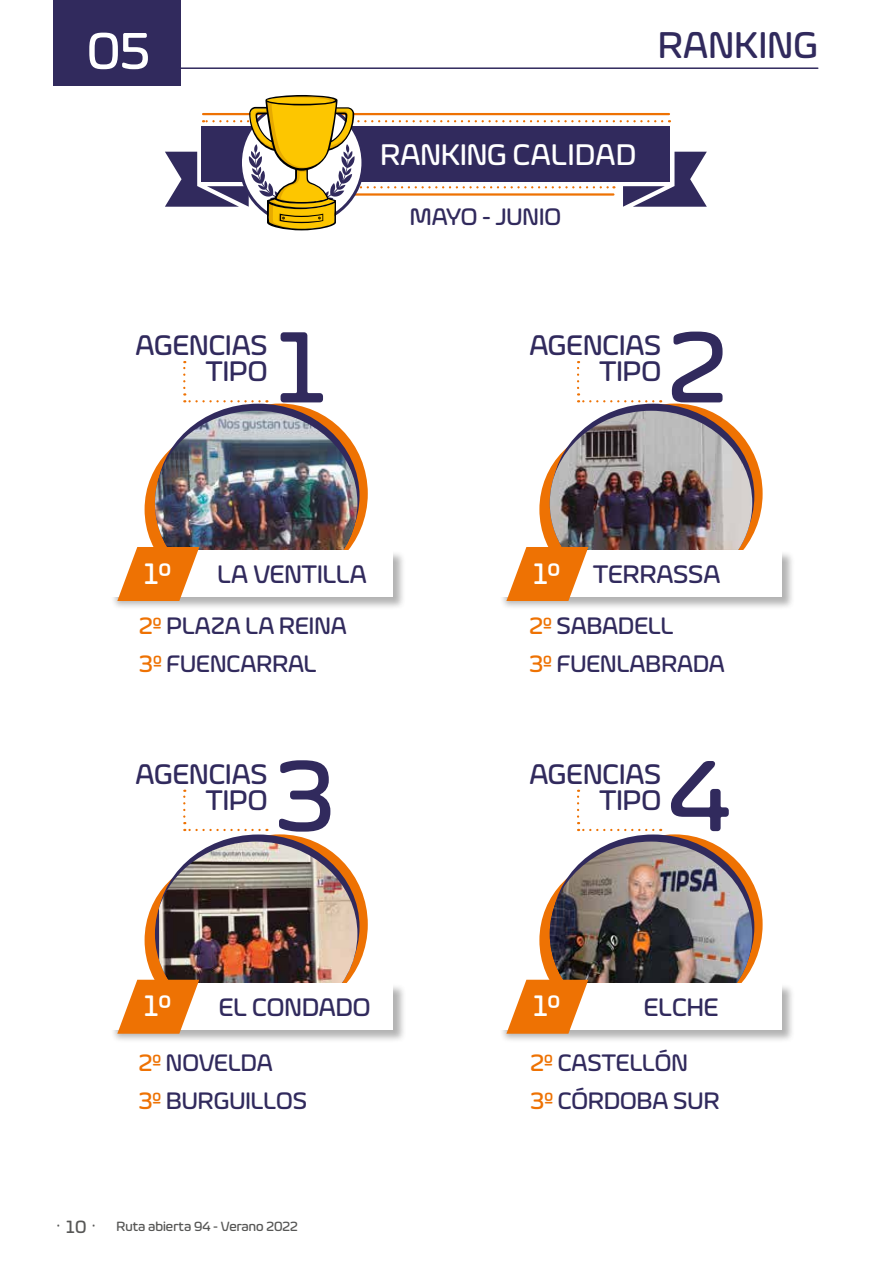
<style>
.page{position:relative;width:893px;height:1263px;background:#fff}
.page>*{position:absolute;margin:0;border:0;box-sizing:border-box;transform-origin:0 0}
.t1{font:500 102.3px "Eurosoft";color:#312a5d}
.t2{font:500 52.5px "Eurosoft";color:#fff}
.t3{font:500 37.5px "Eurosoft";letter-spacing:.01em;color:#312a5d}
.t4{font:500 30px "Eurosoft";color:#fff}
.t5{font:500 28.5px "Eurosoft";color:#312a5d}
.t6{font:500 25.5px "Eurosoft";color:#312a5d}
.t7{font:500 24px/37.3px "Eurosoft";color:#312a5d}
.t8{font:500 13.5px "Eurosoft";color:#575756}
.s1{font-size:30px;color:#fff}
.s2{color:#ee7203}
.s3{font-size:18px}
</style>
<div class="page">
<div style="left:145px;top:428px;width:159px;height:163px;background:#ee7203;border-radius:50%"></div>
<svg style="left:192px;top:404px;width:176px;height:180px"></svg>
<svg style="left:145px;top:858px;width:159px;height:164px"></svg>
<svg style="left:192px;top:834px;width:176px;height:180px"></svg>
<div style="left:539px;top:428px;width:160px;height:163px;background:#ee7203;border-radius:50%"></div>
<svg style="left:587px;top:404px;width:176px;height:180px"></svg>
<div style="left:539px;top:858px;width:160px;height:164px;background:#ee7203;border-radius:50%"></div>
<svg style="left:587px;top:834px;width:176px;height:180px"></svg>
<img style="left:155px;top:411px;width:202px;height:140px">
<img style="left:159px;top:841px;width:198px;height:142px">
<img style="left:550px;top:411px;width:202px;height:140px">
<img style="left:550px;top:841px;width:202px;height:142px">
<svg style="left:165px;top:95px;width:542px;height:135px"></svg>
<hr style="left:62px;top:67px;width:756px;height:2px;background:#312a5d">
<div style="left:53px;top:0;width:128px;height:85px;background:#312a5d"></div>
<svg style="left:183px;top:361px;width:77px;height:41px"></svg>
<svg style="left:183px;top:790px;width:77px;height:41px"></svg>
<svg style="left:577px;top:361px;width:76px;height:41px"></svg>
<svg style="left:577px;top:790px;width:76px;height:41px"></svg>
<div style="left:110px;top:551px;width:296px;height:60px;background:#000;opacity:.3"></div>
<div style="left:111px;top:551px;width:282px;height:46px;background:#fff"></div>
<svg style="left:117px;top:547px;width:82px;height:54px"></svg>
<div style="left:110px;top:983px;width:296px;height:60px;background:#000;opacity:.3"></div>
<div style="left:111px;top:983px;width:282px;height:47px;background:#fff"></div>
<svg style="left:117px;top:980px;width:82px;height:54px"></svg>
<div style="left:500px;top:551px;width:295px;height:60px;background:#000;opacity:.3"></div>
<div style="left:500px;top:551px;width:282px;height:46px;background:#fff"></div>
<svg style="left:506px;top:547px;width:82px;height:54px"></svg>
<div style="left:500px;top:983px;width:295px;height:60px;background:#000;opacity:.3"></div>
<div style="left:500px;top:983px;width:282px;height:47px;background:#fff"></div>
<svg style="left:506px;top:980px;width:82px;height:54px"></svg>
<h2 class="t2" style="left:87px;top:21px;width:64px">05</h2>
<h3 class="t3" style="left:658px;top:24px;width:162px">RANKING</h3>
<p class="t4" style="left:381px;top:137px;width:257px">RANKING CALIDAD</p>
<p class="t5" style="left:136px;top:329px;width:133px">AGENCIAS</p>
<p class="t5" style="left:206px;top:355px;width:63px">TIPO</p>
<h1 class="t1" style="left:275px;top:309px;width:55px">1</h1>
<p class="t7" style="left:410px;top:199px;width:153px">MAYO - JUNIO</p>
<p class="t5" style="left:529px;top:329px;width:133px">AGENCIAS</p>
<p class="t5" style="left:600px;top:355px;width:63px">TIPO</p>
<h1 class="t1" style="left:669px;top:309px;width:60px">2</h1>
<p class="t4" style="left:144px;top:556px;width:29px">1⁰</p>
<p class="t6" style="left:218px;top:560px;width:151px">LA VENTILLA</p>
<p class="t6" style="left:533px;top:560px;width:189px"><span class="s1">1⁰</span> TERRASSA</p>
<p class="t7" style="left:139px;top:607px;width:209px"><span class="s2">2º</span> PLAZA LA REINA<br><span class="s2">3º</span> FUENCARRAL</p>
<p class="t7" style="left:529px;top:607px;width:197px"><span class="s2">2º</span> SABADELL<br><span class="s2">3º</span> FUENLABRADA</p>
<p class="t5" style="left:136px;top:758px;width:133px">AGENCIAS</p>
<p class="t5" style="left:206px;top:784px;width:63px">TIPO</p>
<h1 class="t1" style="left:276px;top:738px;width:60px">3</h1>
<p class="t5" style="left:529px;top:758px;width:133px">AGENCIAS</p>
<p class="t5" style="left:600px;top:784px;width:63px">TIPO</p>
<h1 class="t1" style="left:669px;top:738px;width:64px">4</h1>
<p class="t4" style="left:144px;top:989px;width:29px">1⁰</p>
<p class="t6" style="left:219px;top:992px;width:153px">EL CONDADO</p>
<p class="t4" style="left:533px;top:989px;width:29px">1⁰</p>
<p class="t6" style="left:644px;top:992px;width:76px">ELCHE</p>
<p class="t7" style="left:139px;top:1044px;width:170px"><span class="s2">2º</span> NOVELDA<br><span class="s2">3º</span> BURGUILLOS</p>
<p class="t7" style="left:531px;top:1044px;width:190px"><span class="s2">2º</span> CASTELLÓN<br><span class="s2">3º</span> CÓRDOBA SUR</p>
<p class="t8" style="left:55px;top:1219px;width:244px"><span class="s3">· 10 ·</span> Ruta abierta 94 - Verano 2022</p>
</div>
